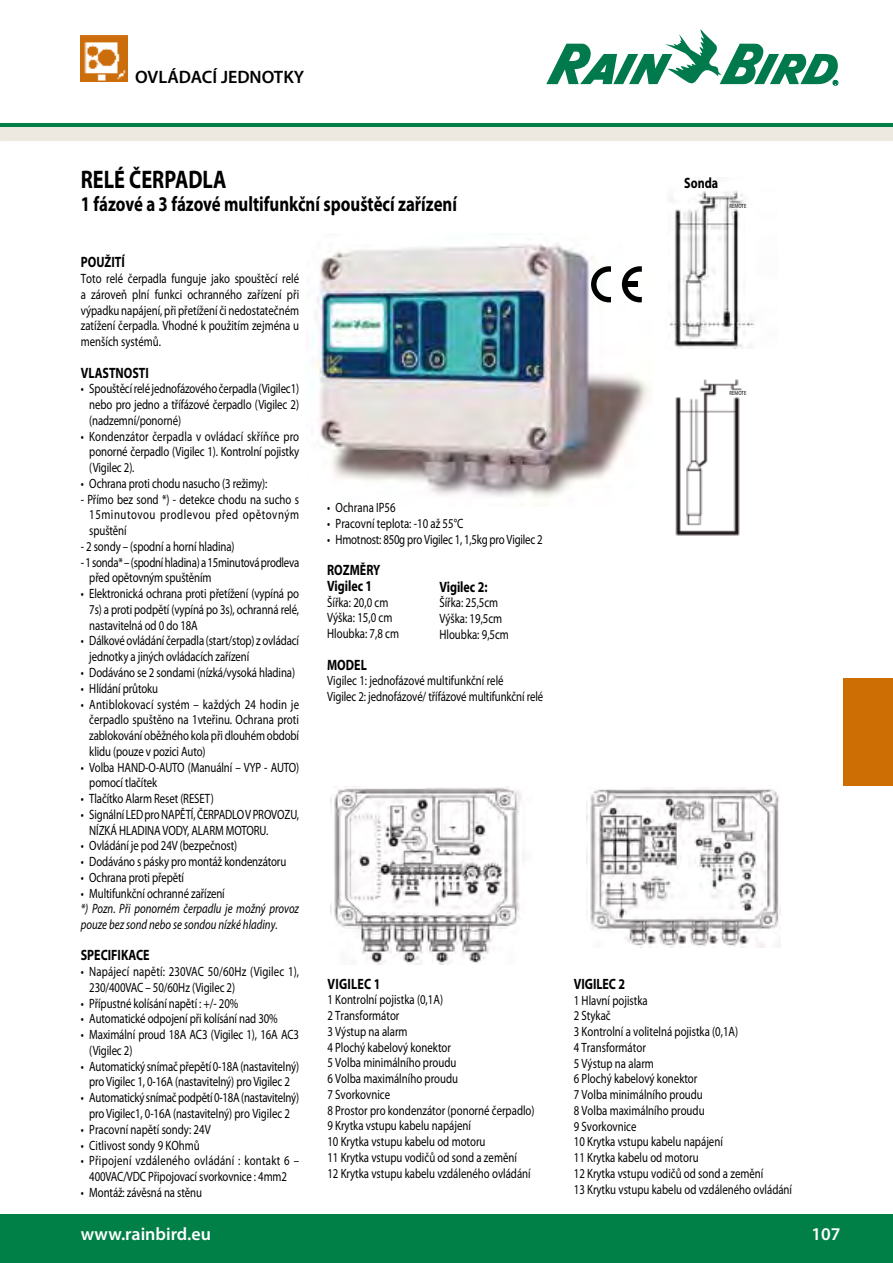
<style>
.page{position:relative;width:893px;height:1263px;background:#fff}
.page>*{position:absolute;margin:0;border:0;box-sizing:border-box;transform-origin:0 0}
.t1{font:700 25.5px "Myriad Pro";color:#000;scale:.8 1}
.t2{font:700 21px "Myriad Pro";color:#000;scale:.8 1}
.t3{font:600 18px "Myriad Pro";color:#fff}
.t4{font:600 18px "Myriad Pro";color:#000}
.t5{font:700 15px/15.8px "Myriad Pro";color:#000;scale:.8 1}
.t6{font:13.5px/15.8px "Myriad Pro";letter-spacing:-.01em;color:#000;scale:.8 1}
.t7{font:italic 13.5px/15.8px "Myriad Pro";color:#000;scale:.8 1}
.t8{font:13.5px/15.8px "Myriad Pro";letter-spacing:.015em;color:#000;scale:.8 1}
.t9{font:6px "Myriad Pro";color:#000;scale:.8 1}
</style>
<div class="page">
<img style="left:81px;top:35px;width:47px;height:47px">
<svg style="left:546px;top:29px;width:292px;height:57px"></svg>
<div style="left:0;top:123px;width:893px;height:5px;background:#007f47"></div>
<div style="left:0;top:127px;width:893px;height:14px;background:#eee9e0"></div>
<div style="left:0;top:1215px;width:893px;height:48px;background:#007f47"></div>
<div style="left:843px;top:678px;width:50px;height:107px;background:#cd6e04"></div>
<img style="left:306px;top:244px;width:344px;height:262px">
<svg style="left:591px;top:266px;width:20px;height:36px"></svg>
<svg style="left:622px;top:266px;width:20px;height:36px"></svg>
<div style="left:625px;top:282px;width:13px;height:5px;background:#000"></div>
<img style="left:669px;top:191px;width:86px;height:158px">
<img style="left:675px;top:379px;width:67px;height:157px">
<img style="left:330px;top:786px;width:194px;height:178px">
<img style="left:587px;top:788px;width:193px;height:160px">
<h3 class="t4" style="left:135px;top:66px;width:171px">OVLÁDACÍ JEDNOTKY</h3>
<h1 class="t1" style="left:81px;top:163px;width:184px">RELÉ ČERPADLA</h1>
<h2 class="t2" style="left:81px;top:191px;width:472px">1 fázové a 3 fázové multifunkční spouštěcí zařízení</h2>
<p class="t5" style="left:81px;top:254px;width:57px">POUŽITÍ</p>
<p class="t6" style="left:81px;top:270px;width:274px;text-align:justify">Toto relé čerpadla funguje jako spouštěcí relé a zároveň plní funkci ochranného zařízení při výpadku napájení, při přetížení či nedostatečném zatížení čerpadla. Vhodné k použitím zejména u menších systémů.</p>
<p class="t5" style="left:81px;top:364px;width:87px">VLASTNOSTI</p>
<p class="t6" style="left:89px;top:381px;width:264px;text-align:justify;text-indent:-8px">• Spouštěcírelé jednofázovéhočerpadla (Vigilec1) nebo pro jedno a třífázové čerpadlo (Vigilec 2) (nadzemní/ponorné)</p>
<p class="t6" style="left:89px;top:428px;width:264px;text-align:justify;text-indent:-8px">• Kondenzátor čerpadla v ovládací skříňce pro ponorné čerpadlo (Vigilec 1). Kontrolní pojistky (Vigilec 2).</p>
<p class="t6" style="left:81px;top:475px;width:235px">• Ochrana proti chodu nasucho (3 režimy):</p>
<p class="t6" style="left:89px;top:491px;width:264px;text-align:justify;text-indent:-8px">- Přímo bez sond *) - detekce chodu na sucho s 15minutovou prodlevou před opětovným spuštění</p>
<p class="t6" style="left:81px;top:538px;width:194px">- 2 sondy – (spodní a horní hladina)</p>
<p class="t6" style="left:89px;top:554px;width:264px;text-indent:-8px">- 1 sonda* – (spodní hladina) a 15minutová prodleva před opětovným spuštěním</p>
<p class="t6" style="left:89px;top:586px;width:264px;text-align:justify;text-indent:-8px">• Elektronická ochrana proti přetížení (vypíná po 7s) a proti podpětí (vypíná po 3s), ochranná relé, nastavitelná od 0 do 18A</p>
<p class="t6" style="left:89px;top:633px;width:264px;text-indent:-8px">• Dálkové ovládání čerpadla (start/stop) z ovládací jednotky a jiných ovládacích zařízení</p>
<p class="t6" style="left:81px;top:664px;width:269px">• Dodáváno se 2 sondami (nízká/vysoká hladina)</p>
<p class="t6" style="left:81px;top:680px;width:98px">• Hlídání průtoku</p>
<p class="t6" style="left:89px;top:696px;width:264px;text-align:justify;text-indent:-8px">• Antiblokovací systém – každých 24 hodin je čerpadlo spuštěno na 1vteřinu. Ochrana proti zablokování oběžného kola při dlouhém období klidu (pouze v pozici Auto)</p>
<p class="t6" style="left:89px;top:759px;width:264px;text-indent:-8px">• Volba HAND-O-AUTO (Manuální – VYP - AUTO) pomocí tlačítek</p>
<p class="t6" style="left:81px;top:790px;width:168px">• Tlačítko Alarm Reset (RESET)</p>
<p class="t6" style="left:89px;top:806px;width:264px;text-indent:-8px">• Signální LEDproNAPĚTÍ,ČERPADLOVPROVOZU,<br>NÍZKÁ HLADINA VODY, ALARM MOTORU.</p>
<p class="t6" style="left:81px;top:838px;width:197px">• Ovládání je pod 24V (bezpečnost)</p>
<p class="t6" style="left:81px;top:853px;width:258px">• Dodáváno s pásky pro montáž kondenzátoru</p>
<p class="t6" style="left:81px;top:869px;width:131px">• Ochrana proti přepětí</p>
<p class="t6" style="left:81px;top:885px;width:182px">• Multifunkční ochranné zařízení</p>
<p class="t7" style="left:81px;top:901px;width:274px">*) Pozn. Při ponorném čerpadlu je možný provoz pouze bez sond nebo se sondou nízké hladiny.</p>
<p class="t5" style="left:81px;top:947px;width:88px">SPECIFIKACE</p>
<p class="t8" style="left:89px;top:963px;width:264px;text-indent:-8px">• Napájecí napětí: 230VAC 50/60Hz (Vigilec 1),<br>230/400VAC – 50/60Hz (Vigilec 2)</p>
<p class="t6" style="left:81px;top:995px;width:198px">• Přípustné kolísání napětí : +/- 20%</p>
<p class="t6" style="left:81px;top:1011px;width:248px">• Automatické odpojení při kolísání nad 30%</p>
<p class="t6" style="left:89px;top:1026px;width:264px;text-indent:-8px">• Maximální proud 18A AC3 (Vigilec 1), 16A AC3 (Vigilec 2)</p>
<p class="t6" style="left:81px;top:1058px;width:274px;text-align:center">• Automatický snímačpřepětí 0-18A(nastavitelný) pro Vigilec 1, 0-16A (nastavitelný) pro Vigilec 2</p>
<p class="t6" style="left:81px;top:1089px;width:274px;text-align:center">• Automatický snímačpodpětí0-18A(nastavitelný) pro Vigilec1, 0-16A (nastavitelný) pro Vigilec 2</p>
<p class="t6" style="left:81px;top:1121px;width:164px">• Pracovní napětí sondy: 24V</p>
<p class="t6" style="left:81px;top:1137px;width:150px">• Citlivost sondy 9 KOhmů</p>
<p class="t6" style="left:81px;top:1153px;width:274px;text-align:center">• Připojení vzdáleného ovládání : kontakt 6 –<br>400VAC/VDC Připojovací svorkovnice : 4mm2</p>
<p class="t6" style="left:81px;top:1184px;width:153px">• Montáž: závěsná na stěnu</p>
<p class="t6" style="left:327px;top:499px;width:87px">• Ochrana IP56</p>
<p class="t6" style="left:327px;top:515px;width:172px">• Pracovní teplota: -10 až 55°C</p>
<p class="t6" style="left:327px;top:531px;width:271px">• Hmotnost: 850g pro Vigilec 1, 1,5kg pro Vigilec 2</p>
<p class="t5" style="left:327px;top:562px;width:68px">ROZMĚRY<br>Vigilec 1</p>
<p class="t6" style="left:327px;top:594px;width:91px">Šířka: 20,0 cm<br>Výška: 15,0 cm<br>Hloubka: 7,8 cm</p>
<p class="t5" style="left:327px;top:656px;width:51px">MODEL</p>
<p class="t6" style="left:327px;top:673px;width:272px">Vigilec 1: jednofázové multifunkční relé<br>Vigilec 2: jednofázové/ třífázové multifunkční relé</p>
<p class="t5" style="left:439px;top:578px;width:62px">Vigilec 2:</p>
<p class="t6" style="left:439px;top:595px;width:88px">Šířka: 25,5cm<br>Výška: 19,5cm<br>Hloubka: 9,5cm</p>
<p class="t5" style="left:327px;top:975px;width:19px">Vigilec</p>
<p class="t5" style="left:374px;top:975px;width:10px">1</p>
<p class="t6" style="left:327px;top:992px;width:261px">1 Kontrolní pojistka (0,1A)<br>2 transformátor<br>3 výstup na alarm<br>4 plochý kabelový konektor<br>5 Volba minimálního proudu<br>6 volba maximálního proudu<br>7 svorkovnice<br>8 prostor pro kondenzátor (ponorné čerpadlo)<br>9 krytka vstupu kabelu napájení<br>10 krytka vstupu kabelu od motoru<br>11 krytka vstupu vodičů od sond a zemění<br>12 krytka vstupu kabelu vzdáleného ovládání</p>
<p class="t5" style="left:684px;top:175px;width:44px">Sonda</p>
<p class="t9" style="left:730px;top:203px;width:22px">REMOTE</p>
<p class="t9" style="left:730px;top:390px;width:22px">REMOTE</p>
<p class="t5" style="left:574px;top:975px;width:66px">VIGILEC 2</p>
<p class="t6" style="left:574px;top:992px;width:274px">1 Hlavní pojistka<br>2 stykač<br>3 kontrolní a volitelná pojistka (0,1A)<br>4 transformátor<br>5 výstup na alarm<br>6 plochý kabelový konektor<br>7 volba minimálního proudu<br>8 volba maximálního proudu<br>9 svorkovnice<br>10 krytka vstupu kabelu napájení<br>11 krytka kabelu od motoru<br>12 krytka vstupu vodičů od sond a zemění<br>13 krytku vstupu kabelu od vzdáleného ovládání</p>
<h3 class="t3" style="left:81px;top:1223px;width:132px">www.rainbird.eu</h3>
<h3 class="t3" style="left:812px;top:1223px;width:30px">107</h3>
</div>
